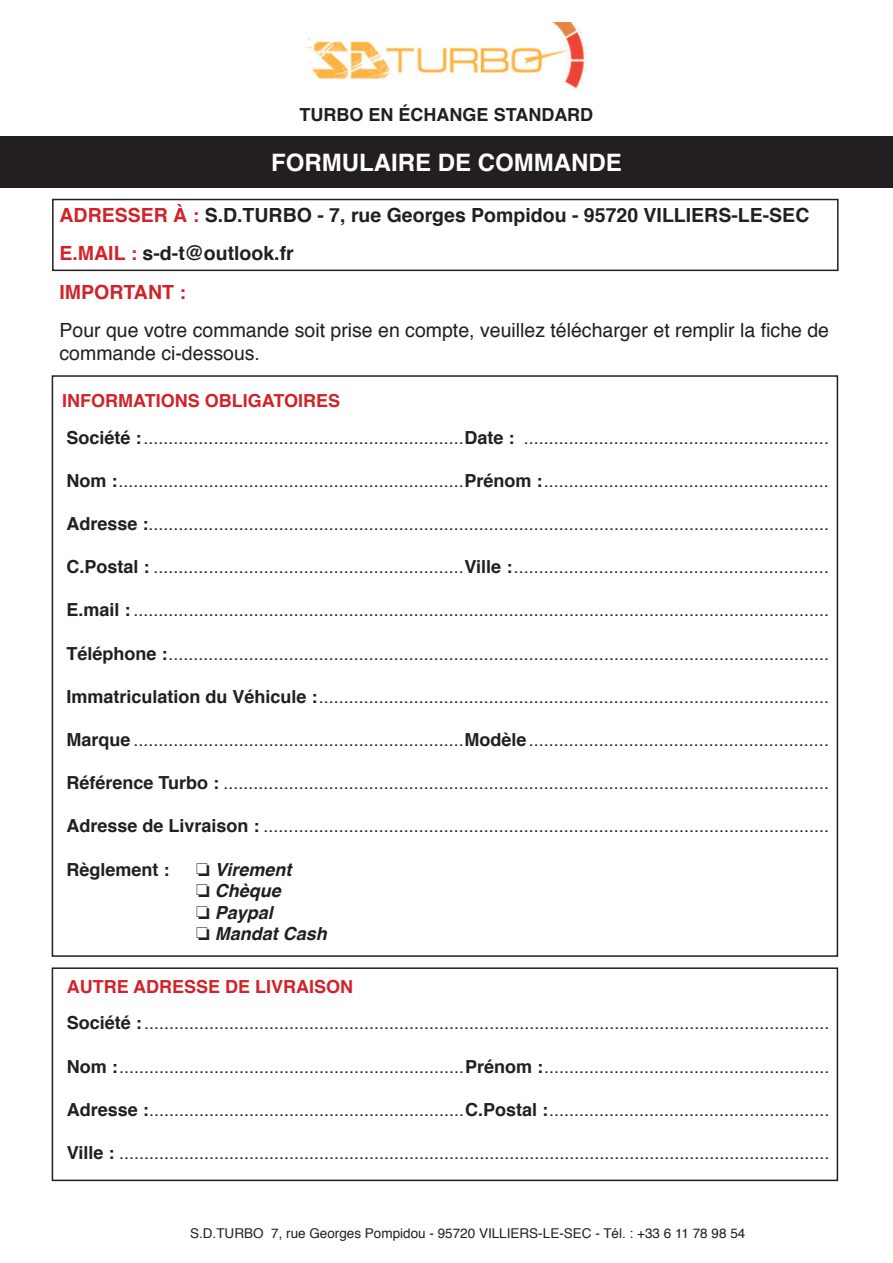
<style>
.page{position:relative;width:893px;height:1263px;background:#fff}
.page>*{position:absolute;margin:0;border:0;box-sizing:border-box;transform-origin:0 0}
.t1{font:700 24px "Helvetica";color:#fff}
.t2{font:19.5px/23.4px "Helvetica";color:#231f20}
.t3{font:700 19.5px/37.5px "Helvetica";color:#231f20}
.t4{font:700 19.5px "Helvetica";color:#d1232a}
.t5{font:18px/36.6px "Helvetica";color:#231f20}
.t6{font:italic 700 18px/21.6px "Helvetica";color:#231f20}
.t7{font:700 18px "Helvetica";color:#231f20}
.t8{font:13.5px "Helvetica";color:#231f20}
.s1{color:#d1232a}
.s2{font-weight:700;color:#d1232a}
.s3{font-weight:700}
</style>
<div class="page">
<div style="left:52px;top:967px;width:786px;height:214px;border:2px solid #231f20"></div>
<img style="left:307px;top:22px;width:280px;height:67px">
<div style="left:0;top:136px;width:893px;height:51px;background:#231f20"></div>
<div style="left:52px;top:199px;width:786px;height:72px;border:2px solid #231f20"></div>
<p class="t7" style="left:300px;top:100px;width:295px">TURBO EN ÉCHANGE STANDARD</p>
<h1 class="t1" style="left:271px;top:143px;width:352px">FORMULAIRE DE COMMANDE</h1>
<p class="t3" style="left:60px;top:197px;width:751px"><span class="s1">ADRESSER À :</span> S.D.TURBO - 7, rue Georges Pompidou - 95720 VILLIERS-LE-SEC<br><span class="s1">E.MAIL :</span> s-d-t@outlook.fr</p>
<p class="t4" style="left:60px;top:276px;width:128px">IMPORTANT :</p>
<p class="t2" style="left:60px;top:319px;width:771px">Pour que votre commande soit prise en compte, veuillez télécharger et remplir la fiche de commande ci-dessous.</p>
<p class="t5" style="left:62px;top:383px;width:768px"><span class="s2">INFORMATIONS OBLIGATOIRES<br></span><span class="s3">Société :</span> ................................................................<span class="s3">Date :</span> .............................................................</p>
<p class="t5" style="left:66px;top:463px;width:764px"><span class="s3">Nom :</span> .....................................................................<span class="s3">Prénom :</span> .........................................................</p>
<p class="t5" style="left:66px;top:506px;width:764px"><span class="s3">Adresse :</span> ........................................................................................................................................</p>
<p class="t5" style="left:66px;top:549px;width:764px"><span class="s3">C.Postal :</span> ..............................................................<span class="s3">Ville :</span> ...............................................................</p>
<p class="t5" style="left:66px;top:592px;width:764px"><span class="s3">E.mail :</span> ...........................................................................................................................................</p>
<p class="t5" style="left:66px;top:635px;width:764px"><span class="s3">Téléphone :</span> ....................................................................................................................................</p>
<p class="t5" style="left:66px;top:679px;width:764px"><span class="s3">Immatriculation du Véhicule :</span> ......................................................................................................</p>
<p class="t5" style="left:66px;top:722px;width:764px"><span class="s3">Marque</span> ..................................................................<span class="s3">Modèle</span> ............................................................</p>
<p class="t5" style="left:66px;top:765px;width:764px"><span class="s3">Référence Turbo :</span> .........................................................................................................................</p>
<p class="t5" style="left:66px;top:808px;width:764px"><span class="s3">Adresse de Livraison :</span> .................................................................................................................</p>
<p class="t7" style="left:66px;top:855px;width:105px">Règlement :</p>
<p class="t6" style="left:196px;top:858px;width:132px">❏ Virement<br>❏ Chèque<br>❏ Paypal<br>❏ Mandat Cash</p>
<p class="t5" style="left:67px;top:969px;width:764px"><span class="s2">AUTRE ADRESSE DE LIVRAISON<br></span><span class="s3">Société :</span> .........................................................................................................................................</p>
<p class="t5" style="left:67px;top:1048px;width:764px"><span class="s3">Nom :</span> .....................................................................<span class="s3">Prénom :</span> .........................................................</p>
<p class="t5" style="left:67px;top:1092px;width:764px"><span class="s3">Adresse :</span> ...............................................................<span class="s3">C.Postal :</span> ........................................................</p>
<p class="t5" style="left:67px;top:1135px;width:764px"><span class="s3">Ville :</span> ..............................................................................................................................................</p>
<p class="t8" style="left:190px;top:1223px;width:557px">S.D.TURBO 7, rue Georges Pompidou - 95720 VILLIERS-LE-SEC - Tél. : +33 6 11 78 98 54</p>
</div>
